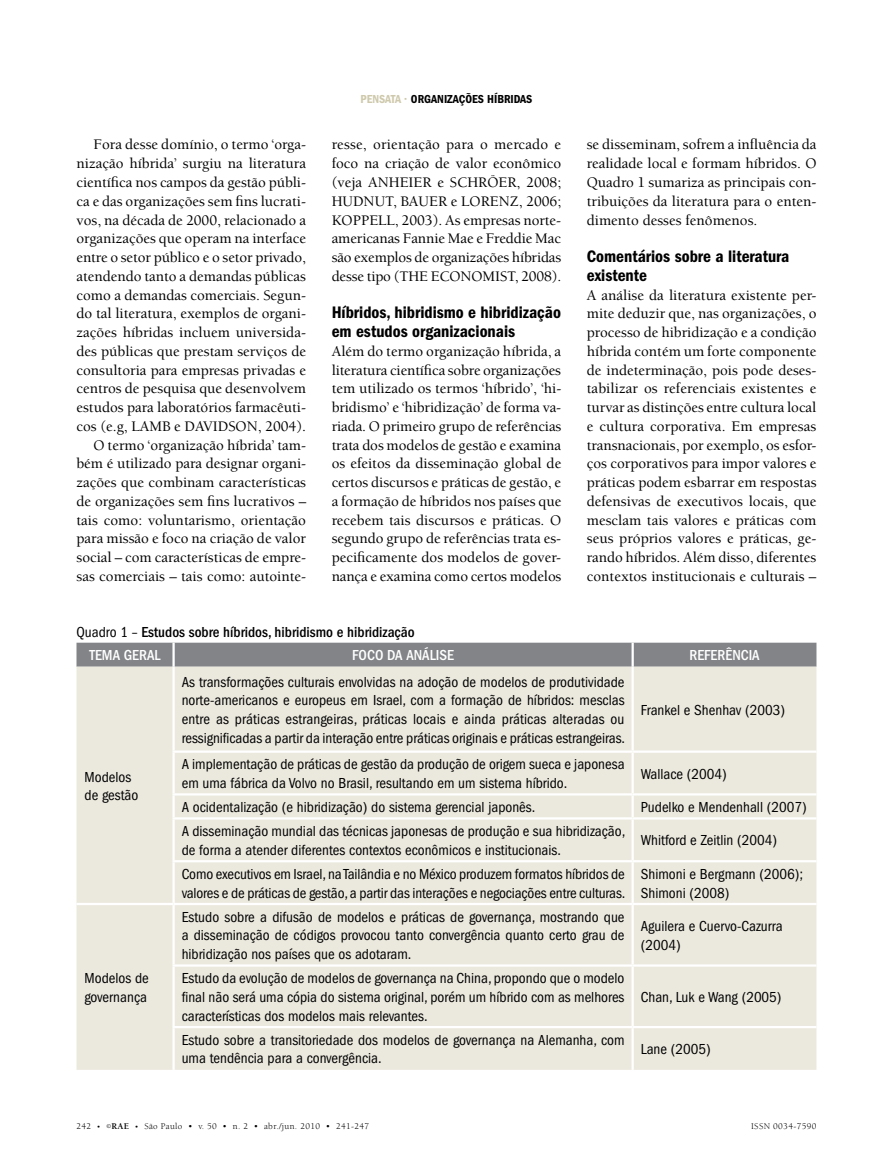
<style>
.page{position:relative;width:893px;height:1170px;background:#fff}
.page>*{position:absolute;margin:0;border:0;box-sizing:border-box;transform-origin:0 0}
.t1{font:600 condensed 17.25px/18.8px "Franklin Gothic";color:#000}
.t2{font:500 15px/18.8px "Berkeley";color:#000;text-align:justify}
.t3{font:condensed 15px/18.8px "Franklin Gothic";color:#000}
.t4{font:500 condensed 15px/23.7px "Franklin Gothic";color:#000}
.t5{font:500 condensed 15px "Franklin Gothic";color:#fff}
.t6{font:600 condensed 12px "Franklin Gothic";color:#000}
.t7{font:600 condensed 12px "Franklin Gothic";color:#cec9ac}
.t8{font:9px "Berkeley";letter-spacing:.04em;color:#000}
.s1{color:#cec9ac}
.s2{font-weight:400}
.s3{color:#fff}
.s4{font-size:7.5px}
.s5{font-size:6px}
.s6{font-weight:700}
</style>
<div class="page">
<div style="left:76px;top:642px;width:740px;height:24px;background:#828487"></div>
<div style="left:76px;top:666px;width:740px;height:403px;background:#ebe9de"></div>
<hr style="left:172px;top:642px;width:3px;height:24px;background:#fff">
<hr style="left:632px;top:642px;width:2px;height:24px;background:#fff">
<hr style="left:172px;top:666px;width:3px;height:84px;background:#fff">
<hr style="left:632px;top:666px;width:2px;height:84px;background:#fff">
<hr style="left:172px;top:750px;width:461px;height:2px;background:#fff">
<hr style="left:172px;top:752px;width:3px;height:41px;background:#fff">
<hr style="left:633px;top:750px;width:183px;height:2px;background:#fff">
<hr style="left:632px;top:752px;width:2px;height:41px;background:#fff">
<hr style="left:172px;top:793px;width:461px;height:2px;background:#fff">
<hr style="left:172px;top:795px;width:3px;height:22px;background:#fff">
<hr style="left:633px;top:793px;width:183px;height:2px;background:#fff">
<hr style="left:632px;top:795px;width:2px;height:22px;background:#fff">
<hr style="left:172px;top:817px;width:461px;height:2px;background:#fff">
<hr style="left:172px;top:819px;width:3px;height:41px;background:#fff">
<hr style="left:633px;top:817px;width:183px;height:2px;background:#fff">
<hr style="left:632px;top:819px;width:2px;height:41px;background:#fff">
<hr style="left:172px;top:860px;width:461px;height:2px;background:#fff">
<hr style="left:172px;top:862px;width:3px;height:40px;background:#fff">
<hr style="left:633px;top:860px;width:183px;height:2px;background:#fff">
<hr style="left:632px;top:862px;width:2px;height:40px;background:#fff">
<hr style="left:76px;top:902px;width:98px;height:3px;background:#fff">
<hr style="left:174px;top:902px;width:459px;height:3px;background:#fff">
<hr style="left:172px;top:905px;width:3px;height:59px;background:#fff">
<hr style="left:633px;top:902px;width:183px;height:3px;background:#fff">
<hr style="left:632px;top:905px;width:2px;height:59px;background:#fff">
<hr style="left:172px;top:964px;width:461px;height:2px;background:#fff">
<hr style="left:172px;top:966px;width:3px;height:59px;background:#fff">
<hr style="left:633px;top:964px;width:183px;height:2px;background:#fff">
<hr style="left:632px;top:966px;width:2px;height:59px;background:#fff">
<hr style="left:172px;top:1025px;width:461px;height:3px;background:#fff">
<hr style="left:172px;top:1028px;width:3px;height:41px;background:#fff">
<hr style="left:633px;top:1025px;width:183px;height:3px;background:#fff">
<hr style="left:632px;top:1028px;width:2px;height:41px;background:#fff">
<p class="t2" style="left:76px;top:136px;width:231px;text-indent:17px">Fora desse domínio, o termo ‘orga&shy;nização híbrida’ surgiu na literatura científica nos campos da gestão públi&shy;ca e das organizações sem fins lucrati&shy;vos, na década de 2000, relacionado a organizações que operam na interface entre o setor público e o setor privado, atendendo tanto a demandas públicas como a demandas comerciais. Segun&shy;do tal literatura, exemplos de organi&shy;zações híbridas incluem universida&shy;des públicas que prestam serviços de consultoria para empresas privadas e centros de pesquisa que desenvolvem estudos para laboratórios farmacêuti&shy;cos (e.g, Lamb</p>
<p class="t2" style="left:77px;top:417px;width:231px;text-align:right">, 2004).<br>O termo ‘organização híbrida’ tam&shy;bém é utilizado para designar organi&shy;zações que combinam características de organizações sem fins lucrativos – tais como: voluntarismo, orientação para missão e foco na criação de valor social – com características de empre&shy;sas comerciais – tais como: autointe-</p>
<p class="t2" style="left:174px;top:417px;width:21px">e Dav</p>
<p class="t2" style="left:213px;top:417px;width:26px">idson</p>
<p class="t7" style="left:361px;top:93px;width:13px">pensata</p>
<p class="t6" style="left:405px;top:93px;width:129px"><span class="s1">•</span> ORGANIZAÇÕES HÍBRIDAS</p>
<p class="t2" style="left:332px;top:136px;width:231px">resse, orientação para o mercado e foco na criação de valor econômico (veja Anheier e Schröer, 2008; Hudnut, Bauer e Lorenz, 2006; Koppell</p>
<p class="t2" style="left:332px;top:211px;width:231px;text-indent:63px">, 2003). As empresas norte&shy;americanas Fannie Mae e Freddie Mac são exemplos de organizações híbridas desse tipo (The Econom</p>
<p class="t2" style="left:495px;top:267px;width:68px">ist, 2008).</p>
<p class="t1" style="left:332px;top:303px;width:231px">Híbridos, hibridismo e hibridização em estudos organizacionais</p>
<p class="t2" style="left:332px;top:342px;width:231px">Além do termo organização híbrida, a literatura científica sobre organizações tem utilizado os termos ‘híbrido’, ‘hi&shy;bridismo’ e ‘hibridização’ de forma va&shy;riada. O primeiro grupo de referências trata dos modelos de gestão e examina os efeitos da disseminação global de certos discursos e práticas de gestão, e a formação de híbridos nos países que recebem tais discursos e práticas. O segundo grupo de referências trata es&shy;pecificamente dos modelos de gover&shy;nança e examina como certos modelos</p>
<p class="t2" style="left:587px;top:136px;width:231px">se disseminam, sofrem a influência da realidade local e formam híbridos. O Quadro 1 sumariza as principais con&shy;tribuições da literatura para o enten&shy;dimento desses fenômenos.</p>
<p class="t1" style="left:587px;top:247px;width:204px">Comentários sobre a literatura existente</p>
<p class="t2" style="left:587px;top:286px;width:231px">A análise da literatura existente per&shy;mite deduzir que, nas organizações, o processo de hibridização e a condição híbrida contém um forte componente de indeterminação, pois pode deses&shy;tabilizar os referenciais existentes e turvar as distinções entre cultura local e cultura corporativa. Em empresas transnacionais, por exemplo, os esfor&shy;ços corporativos para impor valores e práticas podem esbarrar em respostas defensivas de executivos locais, que mesclam tais valores e práticas com seus próprios valores e práticas, ge&shy;rando híbridos. Além disso, diferentes contextos institucionais e culturais –</p>
<p class="t4" style="left:89px;top:620px;width:327px;text-indent:-13px"><span class="s2">Quadro 1 –</span> Estudos sobre híbridos, hibridismo e hibridização<br><span class="s3">TEMA GERAL</span></p>
<p class="t5" style="left:352px;top:646px;width:103px">FOCO DA ANÁLISE</p>
<p class="t5" style="left:689px;top:646px;width:72px">REFERÊNCIA</p>
<p class="t3" style="left:85px;top:767px;width:55px">Modelos de gestão</p>
<p class="t3" style="left:85px;top:968px;width:66px">Modelos de governança</p>
<p class="t3" style="left:182px;top:672px;width:445px;text-align:justify">As transformações culturais envolvidas na adoção de modelos de produtividade norte-americanos e europeus em Israel, com a formação de híbridos: mesclas entre as práticas estrangeiras, práticas locais e ainda práticas alteradas ou ressignificadas a partir da interação entre práticas originais e práticas estrangeiras.</p>
<p class="t3" style="left:641px;top:700px;width:146px">Frankel e Shenhav (2003)</p>
<p class="t3" style="left:182px;top:755px;width:444px">A implementação de práticas de gestão da produção de origem sueca e japonesa em uma fábrica da Volvo no Brasil, resultando em um sistema híbrido.</p>
<p class="t3" style="left:641px;top:764px;width:88px">Wallace (2004)</p>
<p class="t3" style="left:182px;top:797px;width:355px">A ocidentalização (e hibridização) do sistema gerencial japonês.</p>
<p class="t3" style="left:641px;top:797px;width:167px">Pudelko e Mendenhall (2007)</p>
<p class="t3" style="left:182px;top:821px;width:445px">A disseminação mundial das técnicas japonesas de produção e sua hibridização, de forma a atender diferentes contextos econômicos e institucionais.</p>
<p class="t3" style="left:641px;top:831px;width:138px">Whitford e Zeitlin (2004)</p>
<p class="t3" style="left:182px;top:864px;width:445px">Como executivos em Israel, na Tailândia e no México produzem formatos híbridos de valores e de práticas de gestão, a partir das interações e negociações entre culturas.</p>
<p class="t3" style="left:641px;top:864px;width:164px">Shimoni e Bergmann (2006);<br>Shimoni (2008)</p>
<p class="t3" style="left:182px;top:907px;width:444px;text-align:justify">Estudo sobre a difusão de modelos e práticas de governança, mostrando que a disseminação de códigos provocou tanto convergência quanto certo grau de hibridização nos países que os adotaram.</p>
<p class="t3" style="left:641px;top:916px;width:143px">Aguilera e Cuervo-Cazurra (2004)</p>
<p class="t3" style="left:182px;top:968px;width:444px;text-align:justify">Estudo da evolução de modelos de governança na China, propondo que o modelo final não será uma cópia do sistema original, porém um híbrido com as melhores características dos modelos mais relevantes.</p>
<p class="t3" style="left:641px;top:987px;width:142px">Chan, Luk e Wang (2005)</p>
<p class="t3" style="left:182px;top:1030px;width:444px">Estudo sobre a transitoriedade dos modelos de governança na Alemanha, com uma tendência para a convergência.</p>
<p class="t3" style="left:641px;top:1039px;width:71px">Lane (2005)</p>
<p class="t8" style="left:76px;top:1121px;width:294px">242 <span class="s4">•</span> <span class="s5">©</span><span class="s6">RAE</span> <span class="s4">•</span> São Paulo • v. 50 • n. 2 • abr./jun. 2010 • 241-247</p>
<p class="t8" style="left:751px;top:1121px;width:67px">ISSN 0034-7590</p>
</div>
